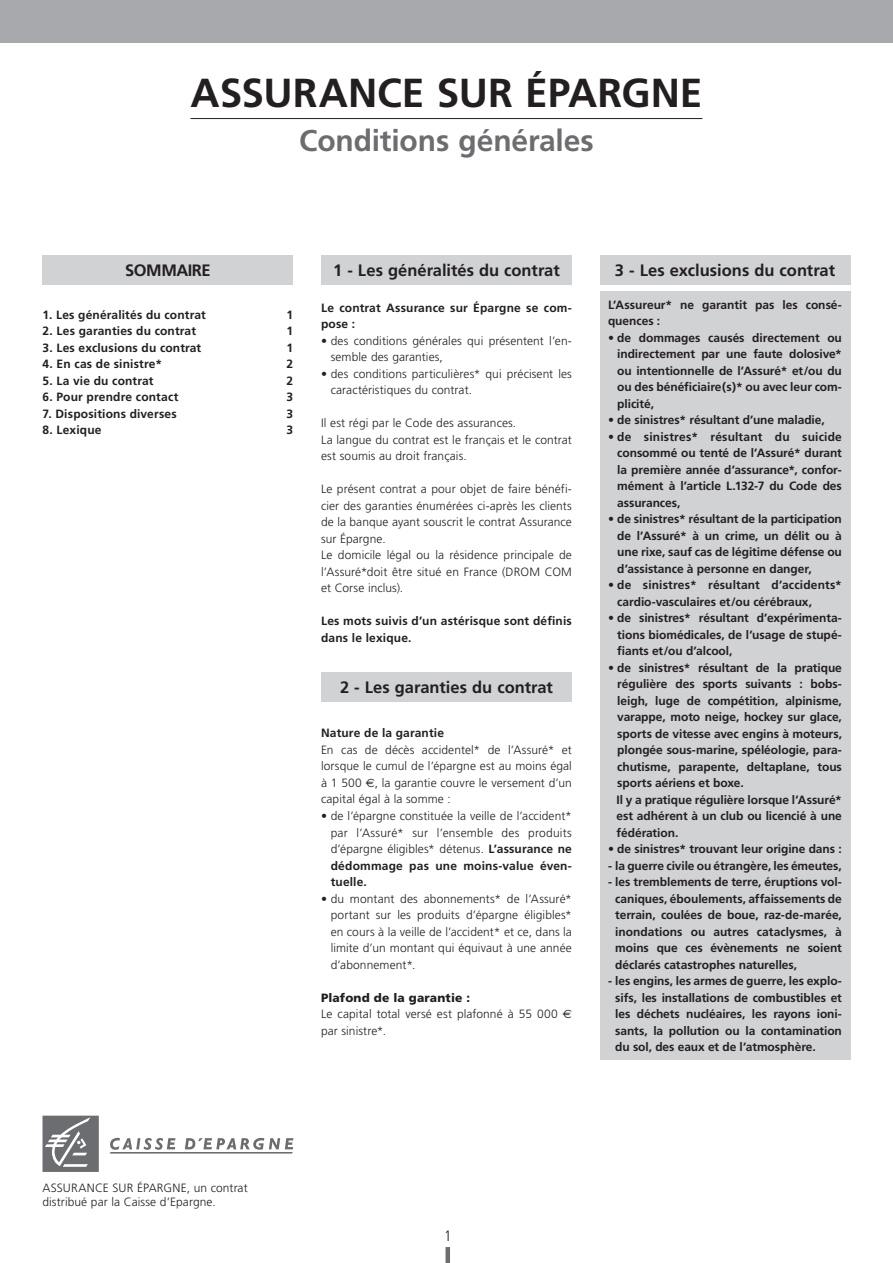
<style>
.page{position:relative;width:893px;height:1263px;background:#fff}
.page>*{position:absolute;margin:0;border:0;box-sizing:border-box;transform-origin:0 0}
.t1{font:700 40.5px "Frutiger";color:#231f20}
.t2{font:700 30px "Frutiger";letter-spacing:-.005em;color:#6c6d70}
.titre{font:700 16.5px "Frutiger";color:#231f20}
.titre-2{font:700 16.5px "Frutiger";letter-spacing:-.03em;color:#231f20}
.t3{font:300 condensed 15px "Frutiger";color:#231f20}
.bold{font:700 12px/16.5px "Frutiger";letter-spacing:-.005em;color:#231f20;text-align:justify}
.lead{font:300 12px/16.5px "Frutiger";letter-spacing:.005em;color:#231f20}
.bold-2{font:700 12px/16.5px "Frutiger";letter-spacing:.015em;color:#231f20}
.lead-2{font:700 12px/16.5px "Frutiger";letter-spacing:.015em;color:#231f20}
.black{font:900 12px "Frutiger";letter-spacing:.01em;color:#231f20}
.s1{font-family:"Euro Sans";font-weight:400}
.s2{font-weight:700}
</style>
<div class="page">
<hr style="left:446px;top:1247px;width:4px;height:16px;background:#6c6d70">
<div style="left:43px;top:255px;width:250px;height:30px;background:#d1d2d4"></div>
<div style="left:321px;top:255px;width:251px;height:30px;background:#d1d2d4"></div>
<div style="left:321px;top:673px;width:251px;height:29px;background:#d1d2d4"></div>
<div style="left:600px;top:255px;width:250px;height:30px;background:#d1d2d4"></div>
<div style="left:600px;top:291px;width:250px;height:769px;background:#d1d2d4"></div>
<hr style="left:191px;top:118px;width:511px;height:1px;background:#231f20">
<div style="left:0;top:0;width:893px;height:43px;background:#a8a9ad"></div>
<div style="left:43px;top:1116px;width:56px;height:56px;background:#6c6d70"></div>
<svg style="left:45px;top:1117px;width:45px;height:50px"></svg>
<svg style="left:110px;top:1138px;width:183px;height:15px"></svg>
<p class="t1" style="left:191px;top:69px;width:513px">ASSURANCE SUR ÉPARGNE</p>
<p class="t2" style="left:299px;top:123px;width:296px">Conditions générales</p>
<p class="titre-2" style="left:125px;top:261px;width:87px">SOMMAIRE</p>
<p class="bold" style="left:43px;top:306px;width:165px">1. Les généralités du contrat</p>
<p class="bold" style="left:286px;top:306px;width:8px">1</p>
<p class="bold" style="left:43px;top:323px;width:155px">2. Les garanties du contrat</p>
<p class="bold" style="left:286px;top:323px;width:8px">1</p>
<p class="bold-2" style="left:43px;top:339px;width:160px">3. Les exclusions du contrat</p>
<p class="bold" style="left:286px;top:339px;width:8px">1</p>
<p class="bold-2" style="left:43px;top:356px;width:121px">4. En cas de sinistre*</p>
<p class="bold" style="left:286px;top:356px;width:8px">2</p>
<p class="bold" style="left:43px;top:372px;width:113px">5. La vie du contrat</p>
<p class="bold" style="left:286px;top:372px;width:8px">2</p>
<p class="bold-2" style="left:43px;top:389px;width:137px">6. Pour prendre contact</p>
<p class="bold" style="left:286px;top:389px;width:8px">3</p>
<p class="bold-2" style="left:43px;top:405px;width:136px">7. Dispositions diverses</p>
<p class="bold" style="left:286px;top:405px;width:8px">3</p>
<p class="bold-2" style="left:43px;top:422px;width:61px">8. Lexique</p>
<p class="bold" style="left:286px;top:422px;width:8px">3</p>
<p class="titre" style="left:333px;top:261px;width:228px">1 - Les généralités du contrat</p>
<p class="bold-2" style="left:321px;top:299px;width:252px">Le contrat Assurance sur Épargne se com&shy;pose :</p>
<p class="lead" style="left:331px;top:332px;width:243px;text-indent:-10px">• des conditions générales qui présentent l’en&shy;semble des garanties,</p>
<p class="lead" style="left:331px;top:365px;width:243px;text-indent:-10px">• des conditions particulières* qui précisent les caractéristiques du contrat.</p>
<p class="lead" style="left:321px;top:415px;width:197px">Il est régi par le Code des assurances.</p>
<p class="lead" style="left:321px;top:431px;width:252px">La langue du contrat est le français et le contrat est soumis au droit français.</p>
<p class="lead" style="left:321px;top:481px;width:252px;text-align:justify">Le présent contrat a pour objet de faire bénéfi&shy;cier des garanties énumérées ci-après les clients de la banque ayant souscrit le contrat Assurance sur Épargne.</p>
<p class="lead" style="left:321px;top:547px;width:252px;text-align:justify">Le domicile légal ou la résidence principale de l’Assuré*doit être situé en France (DROM COM et Corse inclus).</p>
<p class="lead-2" style="left:321px;top:613px;width:252px">Les mots suivis d’un astérisque sont définis dans le lexique.</p>
<p class="titre" style="left:340px;top:678px;width:214px">2 - Les garanties du contrat</p>
<p class="bold" style="left:321px;top:725px;width:125px">Nature de la garantie</p>
<p class="lead" style="left:321px;top:741px;width:252px;text-align:justify">En cas de décès accidentel* de l’Assuré* et lorsque le cumul de l’épargne est au moins égal à 1 500 <span class="s1">€</span>, la garantie couvre le versement d’un capital égal à la somme :</p>
<p class="lead" style="left:331px;top:807px;width:243px;text-align:justify;text-indent:-10px">• de l’épargne constituée la veille de l’accident* par l’Assuré* sur l’ensemble des produits d’épargne éligibles* détenus. <span class="s2">L’assurance ne dédommage pas une moins-value éven&shy;tuelle.</span></p>
<p class="lead" style="left:331px;top:890px;width:243px;text-align:justify;text-indent:-10px">• du montant des abonnements* de l’Assuré* portant sur les produits d’épargne éligibles* en cours à la veille de l’accident* et ce, dans la limite d’un montant qui équivaut à une année d’abonnement*.</p>
<p class="black" style="left:321px;top:990px;width:151px">Plafond de la garantie :</p>
<p class="lead" style="left:321px;top:1005px;width:252px">Le capital total versé est plafonné à 55 000 <span class="s1">€ </span>par sinistre*.</p>
<p class="titre" style="left:615px;top:261px;width:222px">3 - Les exclusions du contrat</p>
<p class="bold" style="left:608px;top:296px;width:235px">L’Assureur* ne garantit pas les consé&shy;quences :</p>
<p class="bold" style="left:617px;top:329px;width:226px;text-indent:-9px">• de dommages causés directement ou indirectement par une faute dolosive* ou intentionnelle de l’Assuré* et/ou du ou des bénéficiaire(s)* ou avec leur com&shy;plicité,</p>
<p class="bold" style="left:608px;top:412px;width:218px">• de sinistres* résultant d’une maladie,</p>
<p class="bold" style="left:617px;top:428px;width:226px;text-indent:-9px">• de sinistres* résultant du suicide consommé ou tenté de l’Assuré* durant la première année d’assurance*, confor&shy;mément à l’article L.132-7 du Code des assurances,</p>
<p class="bold" style="left:617px;top:511px;width:226px;text-indent:-9px">• de sinistres* résultant de la participation de l’Assuré* à un crime, un délit ou à une rixe, sauf cas de légitime défense ou d’assistance à personne en danger,</p>
<p class="bold" style="left:617px;top:577px;width:226px;text-indent:-9px">• de sinistres* résultant d’accidents* cardio-vasculaires et/ou cérébraux,</p>
<p class="bold" style="left:617px;top:610px;width:226px;text-indent:-9px">• de sinistres* résultant d’expérimenta&shy;tions biomédicales, de l’usage de stupé&shy;fiants et/ou d’alcool,</p>
<p class="bold" style="left:617px;top:659px;width:226px;text-indent:-9px">• de sinistres* résultant de la pratique régulière des sports suivants : bobs&shy;leigh, luge de compétition, alpinisme, varappe, moto neige, hockey sur glace, sports de vitesse avec engins à moteurs, plongée sous-marine, spéléologie, para&shy;chutisme, parapente, deltaplane, tous sports aériens et boxe.</p>
<p class="bold" style="left:617px;top:791px;width:227px">Il y a pratique régulière lorsque l’Assuré* est adhérent à un club ou licencié à une fédération.</p>
<p class="bold" style="left:608px;top:841px;width:235px">• de sinistres* trouvant leur origine dans :</p>
<p class="bold" style="left:608px;top:857px;width:235px">- la guerre civile ou étrangère, les émeutes,</p>
<p class="bold" style="left:615px;top:874px;width:228px;text-indent:-7px">- les tremblements de terre, éruptions vol&shy;caniques, éboulements, affaissements de terrain, coulées de boue, raz-de-marée, inondations ou autres cataclysmes, à moins que ces évènements ne soient déclarés catastrophes naturelles,</p>
<p class="bold" style="left:615px;top:973px;width:228px;text-indent:-7px">- les engins, les armes de guerre, les explo&shy;sifs, les installations de combustibles et les déchets nucléaires, les rayons ioni&shy;sants, la pollution ou la contamination du sol, des eaux et de l’atmosphère.</p>
<p class="lead" style="left:43px;top:1181px;width:207px;line-height:14.4px">ASSURANCE SUR ÉPARGNE, un contrat distribué par la Caisse d’Epargne.</p>
<p class="t3" style="left:444px;top:1227px;width:9px">1</p>
</div>
